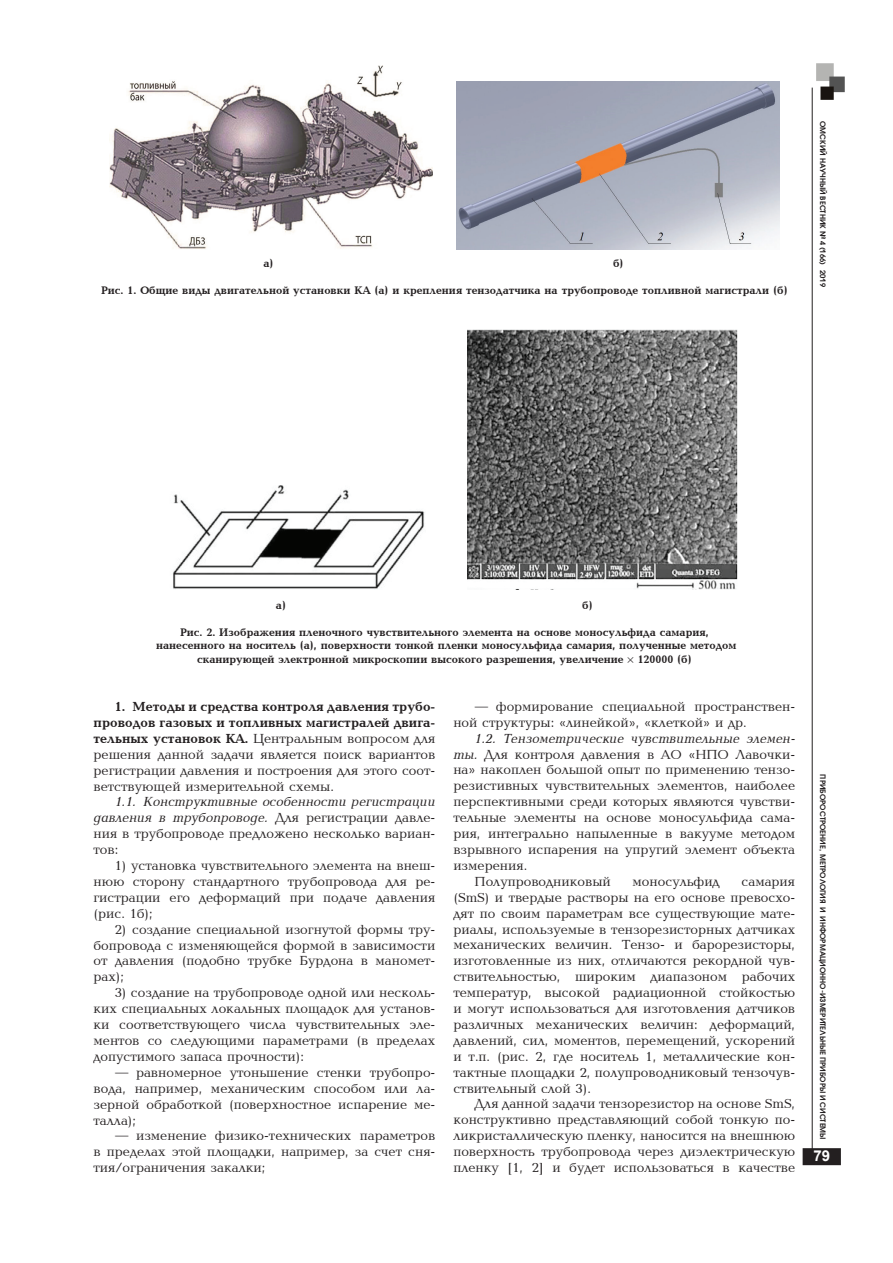
<style>
.page{position:relative;width:893px;height:1263px;background:#fff}
.page>*{position:absolute;margin:0;border:0;box-sizing:border-box;transform-origin:0 0}
.t1{font:700 15px "Arial";color:#fff}
.t2{font:13.5px/15.9px "Baltica CTT";color:#231f20;text-align:justify}
.t3{font:13.5px/15.9px "AXP Baltica C Italic";color:#231f20;text-align:right}
.t4{font:700 13.5px/15.9px "Baltica C";color:#231f20;text-align:right}
.t5{font:700 11.25px "Baltica C";color:#231f20}
.t6{font:600 7.5px "Avant Garde Gothic C";color:#231f20}
.s1{font-family:"Baltica C";font-weight:700}
.s2{font-family:"Baltica CTT"}
.s3{font-family:"AXP Baltica C Italic"}
</style>
<div class="page">
<div style="left:803px;top:1149px;width:37px;height:15px;background:#231f20"></div>
<div style="left:803px;top:1148px;width:38px;height:17px;border:2px solid #231f20"></div>
<hr style="left:812px;top:88px;width:1px;height:1071px;background:#231f20">
<img style="left:816px;top:63px;width:29px;height:37px">
<img style="left:109px;top:65px;width:324px;height:184px">
<img style="left:456px;top:82px;width:323px;height:168px">
<img style="left:173px;top:485px;width:252px;height:104px">
<img style="left:467px;top:329px;width:271px;height:260px">
<p class="t5" style="left:263px;top:258px;width:12px">а)</p>
<p class="t5" style="left:613px;top:258px;width:12px">б)</p>
<p class="t5" style="left:101px;top:285px;width:688px">Рис. 1. Общие виды двигательной установки КА (а) и крепления тензодатчика на трубопроводе топливной магистрали (б)</p>
<p class="t6" style="left:827px;top:121px;width:167px;rotate:90deg">ОМСКИЙ НАУЧНЫЙ ВЕСТНИК № 4 (166) 2019</p>
<p class="t5" style="left:276px;top:599px;width:12px">а)</p>
<p class="t5" style="left:582px;top:599px;width:12px">б)</p>
<p class="t5" style="left:180px;top:626px;width:530px">Рис. 2. Изображения пленочного чувствительного элемента на основе моносульфида самария,</p>
<p class="t5" style="left:156px;top:640px;width:582px">нанесенного на носитель (а), поверхности тонкой пленки моносульфида самария, полученные методом</p>
<p class="t5" style="left:197px;top:653px;width:428px">сканирующей электронной микроскопии высокого разрешения, увеличение</p>
<p class="t5" style="left:638px;top:653px;width:55px">120000 (б)</p>
<p class="t4" style="left:94px;top:699px;width:343px">1. Методы и средства контроля давления трубо&shy;проводов газовых и топливных магистралей двига-</p>
<p class="t2" style="left:94px;top:731px;width:343px"><span class="s1">тельных установок КА.</span> Центральным вопросом для решения данной задачи является поиск вариантов регистрации давления и построения для этого соот&shy;ветствующей измерительной схемы.</p>
<p class="t3" style="left:94px;top:795px;width:343px">1.1. Конструктивные особенности регистрации давления в трубопроводе. <span class="s2">Для регистрации давле-</span></p>
<p class="t2" style="left:94px;top:826px;width:343px">ния в трубопроводе предложено несколько вариан&shy;тов:</p>
<p class="t2" style="left:94px;top:858px;width:343px;text-indent:21px">1) установка чувствительного элемента на внеш&shy;нюю сторону стандартного трубопровода для ре&shy;гистрации его деформаций при подаче давления (рис. 1б);</p>
<p class="t2" style="left:94px;top:922px;width:343px;text-indent:21px">2) создание специальной изогнутой формы тру&shy;бопровода с изменяющейся формой в зависимости от давления (подобно трубке Бурдона в маномет&shy;рах);</p>
<p class="t2" style="left:94px;top:985px;width:343px;text-indent:21px">3) создание на трубопроводе одной или несколь&shy;ких специальных локальных площадок для установ&shy;ки соответствующего числа чувствительных эле&shy;ментов со следующими параметрами (в пределах допустимого запаса прочности):</p>
<p class="t2" style="left:94px;top:1065px;width:343px;text-indent:21px">— равномерное утоньшение стенки трубопро&shy;вода, например, механическим способом или ла&shy;зерной обработкой (поверхностное испарение ме&shy;талла);</p>
<p class="t2" style="left:94px;top:1129px;width:343px;text-indent:21px">— изменение физико-технических параметров в пределах этой площадки, например, за счет сня&shy;тия/ограничения закалки;</p>
<p class="t2" style="left:453px;top:699px;width:343px;text-indent:21px">— формирование специальной пространствен&shy;ной структуры: «линейкой», «клеткой» и др.</p>
<p class="t3" style="left:475px;top:731px;width:322px">1.2. Тензометрические чувствительные элемен-</p>
<p class="t2" style="left:453px;top:747px;width:343px"><span class="s3">ты.</span> Для контроля давления в АО «НПО Лавочки-</p>
<p class="t2" style="left:453px;top:763px;width:343px">на» накоплен большой опыт по применению тензо-</p>
<p class="t2" style="left:453px;top:779px;width:343px">резистивных чувствительных элементов, наиболее</p>
<p class="t2" style="left:453px;top:794px;width:343px">перспективными среди которых являются чувстви-</p>
<p class="t2" style="left:453px;top:810px;width:343px">тельные элементы на основе моносульфида сама-</p>
<p class="t2" style="left:453px;top:826px;width:343px">рия, интегрально напыленные в вакууме методом</p>
<p class="t2" style="left:453px;top:842px;width:343px">взрывного испарения на упругий элемент объекта</p>
<p class="t2" style="left:453px;top:858px;width:75px">измерения.</p>
<p class="t2" style="left:475px;top:874px;width:138px">Полупроводниковый</p>
<p class="t2" style="left:633px;top:874px;width:89px">моносульфид</p>
<p class="t2" style="left:453px;top:874px;width:343px;text-indent:288px">самария (SmS) и твердые растворы на его основе превосхо&shy;дят по своим параметрам все существующие мате&shy;риалы, используемые в тензорезисторных датчиках механических величин. Тензо- и барорезисторы, изготовленные из них, отличаются рекордной чув&shy;ствительностью, широким диапазоном рабочих температур, высокой радиационной стойкостью и могут использоваться для изготовления датчиков различных механических величин: деформаций, давлений, сил, моментов, перемещений, ускорений и т.п. (рис. 2, где носитель 1, металлические кон&shy;тактные площадки 2, полупроводниковый тензочув&shy;ствительный слой 3).</p>
<p class="t2" style="left:453px;top:1097px;width:343px;text-indent:21px">Для данной задачи тензорезистор на основе SmS, конструктивно представляющий собой тонкую по&shy;ликристаллическую пленку, наносится на внешнюю поверхность трубопровода через диэлектрическую пленку [1, 2] и будет использоваться в качестве</p>
<p class="t6" style="left:827px;top:774px;width:366px;rotate:90deg">приборостроение, метрология и информационно-измерительные приборы и системы</p>
<p class="t1" style="left:813px;top:1145px;width:18px">79</p>
</div>
